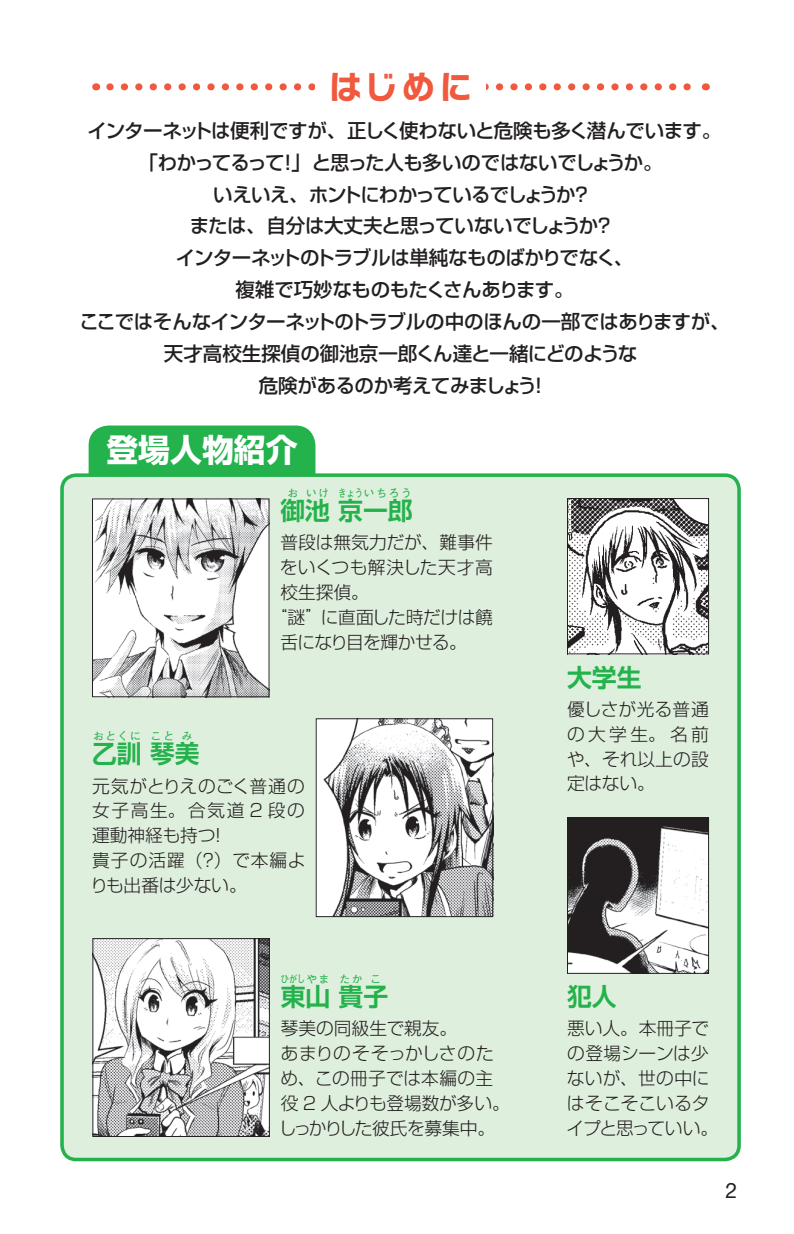
<style>
.page{position:relative;width:794px;height:1234px;background:#fff}
.page>*{position:absolute;margin:0;border:0;box-sizing:border-box;transform-origin:0 0}
.t1{font:700 32px "Shin Go Pro";color:#fff}
.t2{font:700 32px "Typelabo N Std";color:#f0593e}
.t3{font:700 24.75px "Shin Go Pro De";color:#23b24b}
.t4{font:21.25px "Helvetica Neue LT Std";color:#231f20}
.t5{font:500 19.5px/32px "Shin Go Pro";letter-spacing:-.03em;color:#231f20}
.t6{font:500 19.5px "Shin Go Pro";color:#231f20}
.t7{font:500 19.5px "Shin Go Pro";letter-spacing:-.06em;color:#231f20}
.t8{font:500 19.5px "Shin Go Pro";letter-spacing:-.1em;color:#231f20}
.t9{font:300 17.75px/24.8px "Shin Go Pro";color:#231f20}
.t10{font:300 17.75px "Shin Go Pro";letter-spacing:-.03em;color:#231f20}
.t11{font:300 17.75px "Shin Go Pro";letter-spacing:.02em;color:#231f20}
.t12{font:300 17.75px "Shin Go Pro";letter-spacing:-.035em;color:#231f20}
.t13{font:300 17.75px "Shin Go Pro";letter-spacing:.09em;color:#231f20}
.t14{font:700 10.75px "Shin Go Pro De";letter-spacing:.165em;color:#23b24b}
.t15{font:700 10.75px "Shin Go Pro De";letter-spacing:.135em;color:#23b24b;scale:.78 1}
.t16{font:700 10.75px "Shin Go Pro De";letter-spacing:.165em;color:#23b24b;scale:.78 1}
</style>
<div class="page">
<div style="left:62px;top:475px;width:677px;height:684px;background:#dfefdd;border-radius:14px"></div>
<div style="left:60px;top:473px;width:681px;height:687px;border:4px solid #23b24b;border-radius:14px"></div>
<img style="left:94px;top:500px;width:173px;height:195px">
<div style="left:92px;top:498px;width:177px;height:199px;border:1px solid #231f20"></div>
<img style="left:569px;top:500px;width:138px;height:152px">
<div style="left:567px;top:498px;width:142px;height:156px;border:1px solid #231f20"></div>
<img style="left:569px;top:819px;width:138px;height:152px">
<div style="left:567px;top:817px;width:142px;height:156px;border:1px solid #231f20"></div>
<img style="left:318px;top:720px;width:173px;height:194px">
<div style="left:316px;top:718px;width:177px;height:198px;border:1px solid #231f20"></div>
<img style="left:94px;top:940px;width:174px;height:194px">
<div style="left:92px;top:938px;width:178px;height:198px;border:1px solid #231f20"></div>
<div style="left:89px;top:425px;width:226px;height:50px;background:#23b24b"></div>
<svg style="left:110px;top:83px;width:581px;height:8px"></svg>
<h1 class="t2" style="left:329px;top:63px;width:144px">はじめに</h1>
<p class="t5" style="left:278px;top:112px;width:444px;text-indent:-191px">インターネットは便利ですが、正しく使わないと危険も多く潜んでいます。！」と思った人も多いのではないでしょうか。</p>
<p class="t8" style="left:138px;top:146px;width:147px">「わかってるって</p>
<p class="t7" style="left:213px;top:178px;width:364px">いえいえ、ホントにわかっているでしょうか</p>
<p class="t5" style="left:572px;top:176px;width:21px">?</p>
<p class="t5" style="left:190px;top:208px;width:410px">または、自分は大丈夫と思っていないでしょうか</p>
<p class="t5" style="left:176px;top:239px;width:459px">インターネットのトラブルは単純なものばかりでなく、</p>
<p class="t5" style="left:236px;top:271px;width:339px">複雑で巧妙なものもたくさんあります。</p>
<p class="t5" style="left:80px;top:303px;width:651px">ここではそんなインターネットのトラブルの中のほんの一部ではありますが、</p>
<p class="t6" style="left:164px;top:337px;width:475px">天才高校生探偵の御池京一郎くん達と一緒にどのような</p>
<p class="t5" style="left:529px;top:367px;width:21px">!</p>
<p class="t5" style="left:594px;top:208px;width:21px">?</p>
<p class="t5" style="left:259px;top:367px;width:280px">危険があるのか考えてみましょう</p>
<h1 class="t1" style="left:106px;top:425px;width:193px">登場人物紹介</h1>
<p class="t14" style="left:287px;top:484px;width:12px">お</p>
<p class="t14" style="left:306px;top:484px;width:25px">いけ</p>
<p class="t15" style="left:338px;top:484px;width:96px">きょういちろう</p>
<p class="t9" style="left:280px;top:528px;width:214px">普段は無気力だが、難事件</p>
<p class="t11" style="left:280px;top:552px;width:215px">をいくつも解決した天才高</p>
<p class="t9" style="left:280px;top:577px;width:90px">校生探偵。</p>
<p class="t10" style="left:270px;top:602px;width:225px">“謎”に直面した時だけは饒</p>
<p class="t12" style="left:280px;top:627px;width:188px">舌になり目を輝かせる。</p>
<h2 class="t3" style="left:280px;top:490px;width:134px">御池京一郎</h2>
<p class="t14" style="left:93px;top:727px;width:49px">おとくに</p>
<p class="t14" style="left:151px;top:727px;width:25px">こと</p>
<p class="t14" style="left:182px;top:727px;width:12px">み</p>
<p class="t9" style="left:92px;top:771px;width:214px">元気がとりえのごく普通の</p>
<p class="t13" style="left:92px;top:795px;width:214px">女子高生。合気道 2 段の</p>
<p class="t9" style="left:209px;top:820px;width:19px">!</p>
<h2 class="t3" style="left:92px;top:733px;width:109px">乙訓琴美</h2>
<p class="t9" style="left:91px;top:820px;width:216px">運動神経も持つ<br>貴子の活躍（？）で本編よりも出番は少ない。</p>
<h2 class="t3" style="left:567px;top:656px;width:76px">大学生</h2>
<p class="t9" style="left:566px;top:694px;width:144px;text-align:justify">優しさが光る普通の大学生。名前や、それ以上の設定はない。</p>
<p class="t16" style="left:281px;top:969px;width:64px">ひがしやま</p>
<p class="t14" style="left:339px;top:969px;width:25px">たか</p>
<p class="t14" style="left:370px;top:969px;width:12px">こ</p>
<p class="t9" style="left:279px;top:1013px;width:232px">琴美の同級生で親友。<br>あまりのそそっかしさのため、この冊子では本編の主役 2 人よりも登場数が多い。しっかりした彼氏を募集中。</p>
<h2 class="t3" style="left:281px;top:976px;width:109px">東山貴子</h2>
<h2 class="t3" style="left:567px;top:976px;width:51px">犯人</h2>
<p class="t9" style="left:566px;top:1013px;width:153px">悪い人。本冊子での登場シーンは少ないが、世の中にはそこそこいるタイプと思っていい。</p>
<p class="t4" style="left:725px;top:1177px;width:13px">2</p>
</div>
